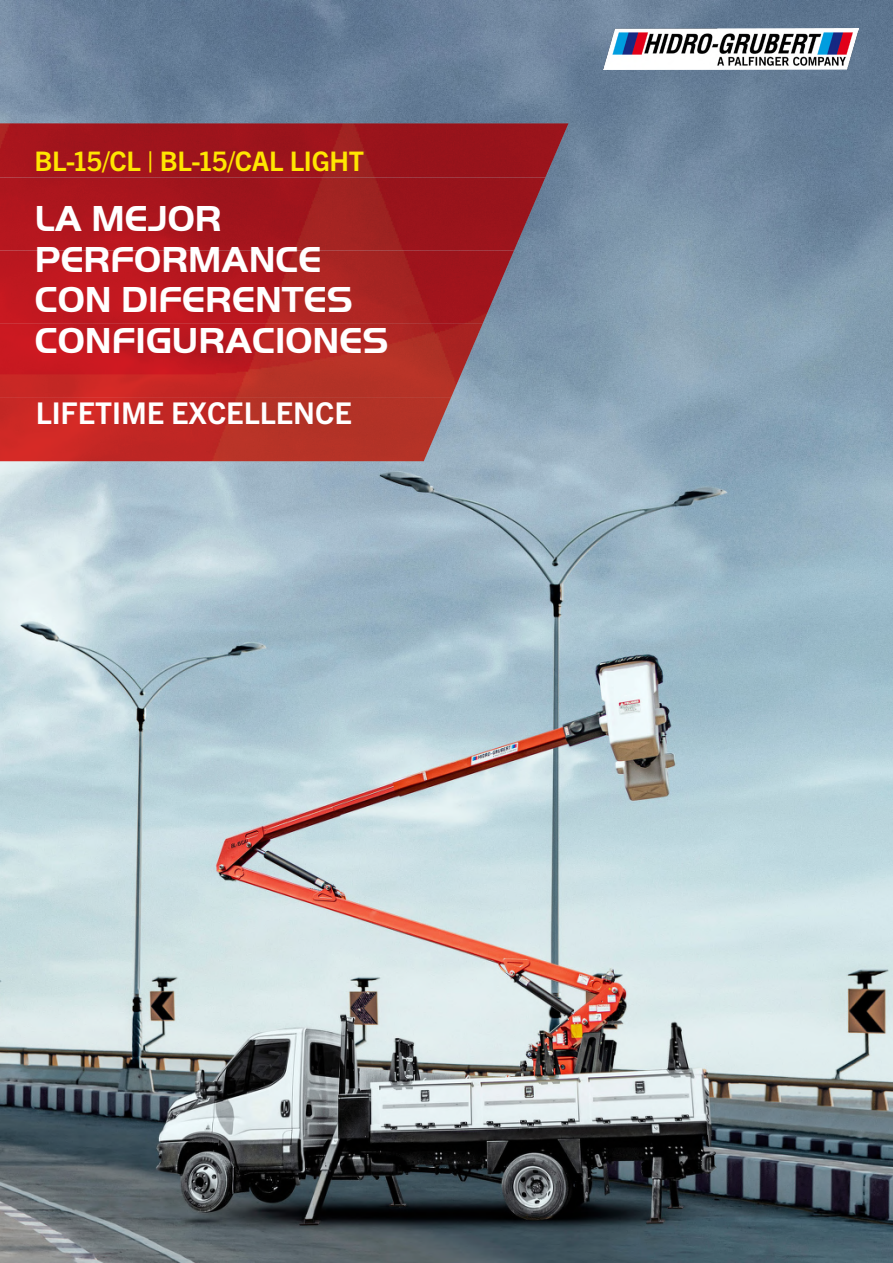
<style>
.page{position:relative;width:893px;height:1263px;background:#fff}
.page>*{position:absolute;margin:0;border:0;box-sizing:border-box;transform-origin:0 0}
.t1{font:700 37.5px/40.5px "Palfinger Handel Gothic";color:#fff}
.t2{font:700 30px "Trade Gothic Next LT Pro";color:#fff}
._00_Produktbezeichun{font:700 27px "Trade Gothic Next LT Pro";letter-spacing:-.01em;color:#ffe601}
</style>
<div class="page">
<img style="left:0;top:0;width:893px;height:1263px">
<img style="left:603px;top:28px;width:256px;height:41px">
<svg style="left:451px;top:177px;width:118px;height:284px;background:#849db1"></svg>
<img style="left:0;top:123px;width:569px;height:54px">
<img style="left:0;top:177px;width:545px;height:74px">
<img style="left:0;top:251px;width:514px;height:73px">
<img style="left:0;top:324px;width:483px;height:73px">
<img style="left:0;top:397px;width:451px;height:64px">
<p class="_00_Produktbezeichun" style="left:35px;top:143px;width:331px">BL-15/CL | BL-15/CAL LIGHT</p>
<p class="t1" style="left:35px;top:199px;width:355px">LA MEJOR<br>PERFORMANCE<br>CON DIFERENTES<br>CONFIGURACIONES</p>
<p class="t2" style="left:36px;top:392px;width:318px">LIFETIME EXCELLENCE</p>
</div>
